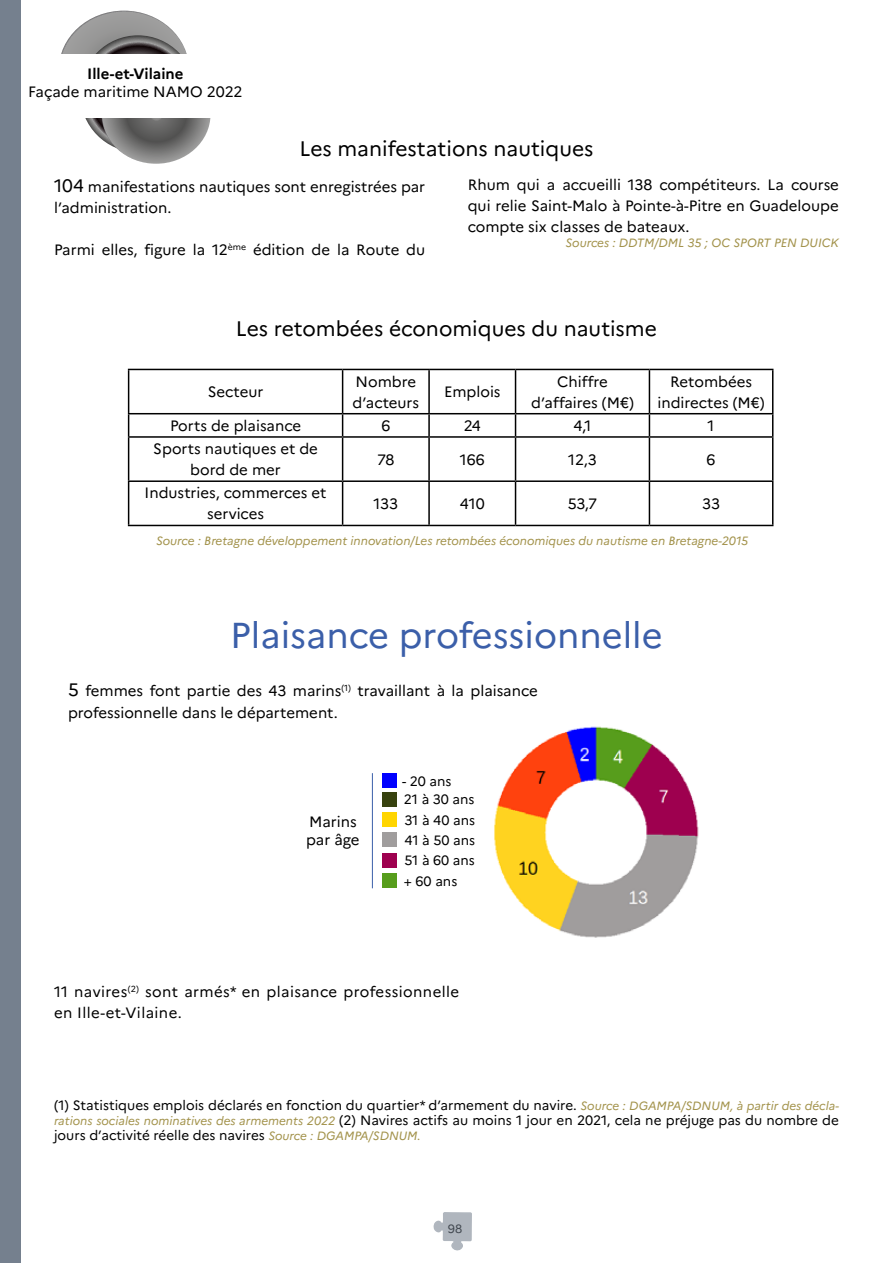
<style>
.page{position:relative;width:893px;height:1263px;background:#fff}
.page>*{position:absolute;margin:0;border:0;box-sizing:border-box;transform-origin:0 0}
.t1{font:36px "Marianne";color:#3b5fa9}
.t2{font:21px "Marianne";color:#000}
.t3{font:15px/21px "Marianne";color:#000}
.t4{font:15px/21px "Marianne";letter-spacing:.025em;color:#000}
.t5{font:700 15px "Marianne";color:#000}
.t6{font:13.5px/20.4px "Marianne";color:#000;text-align:justify}
.t7{font:italic 12px "Marianne";color:#a3934c}
.t8{font:12px "Marianne";color:#000}
.s1{font-size:18px}
.s2{font-style:italic;font-size:12px;color:#a3934c}
</style>
<div class="page">
<div style="left:59px;top:11px;width:130px;height:118px;background:#9b9a9a;border-radius:50%"></div>
<svg style="left:80px;top:35px;width:116px;height:117px"></svg>
<svg style="left:102px;top:65px;width:109px;height:99px"></svg>
<div style="left:27px;top:54px;width:217px;height:64px;background:#fff"></div>
<div style="left:0;top:0;width:21px;height:1263px;background:#75808e"></div>
<svg style="left:433px;top:1212px;width:39px;height:39px"></svg>
<hr style="left:372px;top:773px;width:1px;height:115px;background:#3b5fa9">
<div style="left:382px;top:812px;width:15px;height:15px;background:#ffd500"></div>
<div style="left:382px;top:832px;width:15px;height:15px;background:#a09d9d"></div>
<div style="left:382px;top:853px;width:15px;height:15px;background:#9e004f"></div>
<div style="left:382px;top:873px;width:15px;height:15px;background:#579d1c"></div>
<div style="left:382px;top:791px;width:15px;height:15px;background:#37420e"></div>
<div style="left:382px;top:773px;width:15px;height:15px;background:#00f"></div>
<hr style="left:128px;top:369px;width:215px;height:1px;background:#000">
<hr style="left:128px;top:370px;width:1px;height:43px;background:#000">
<hr style="left:343px;top:369px;width:86px;height:1px;background:#000">
<hr style="left:342px;top:370px;width:1px;height:43px;background:#000">
<hr style="left:429px;top:369px;width:87px;height:1px;background:#000">
<hr style="left:428px;top:370px;width:2px;height:43px;background:#000">
<hr style="left:516px;top:369px;width:133px;height:1px;background:#000">
<hr style="left:515px;top:370px;width:1px;height:43px;background:#000">
<hr style="left:649px;top:369px;width:124px;height:1px;background:#000">
<hr style="left:649px;top:370px;width:1px;height:43px;background:#000">
<hr style="left:772px;top:370px;width:1px;height:43px;background:#000">
<hr style="left:128px;top:413px;width:215px;height:1px;background:#000">
<svg style="left:128px;top:414px;width:1px;height:22px"></svg>
<hr style="left:343px;top:413px;width:86px;height:1px;background:#000">
<svg style="left:342px;top:414px;width:1px;height:22px"></svg>
<hr style="left:429px;top:413px;width:87px;height:1px;background:#000">
<hr style="left:428px;top:414px;width:2px;height:22px;background:#000">
<hr style="left:516px;top:413px;width:133px;height:1px;background:#000">
<svg style="left:515px;top:414px;width:1px;height:22px"></svg>
<hr style="left:649px;top:413px;width:124px;height:1px;background:#000">
<svg style="left:649px;top:414px;width:1px;height:22px"></svg>
<svg style="left:772px;top:414px;width:1px;height:22px"></svg>
<hr style="left:128px;top:436px;width:215px;height:2px;background:#000">
<hr style="left:128px;top:438px;width:1px;height:42px;background:#000">
<hr style="left:343px;top:436px;width:86px;height:2px;background:#000">
<hr style="left:342px;top:438px;width:1px;height:42px;background:#000">
<hr style="left:429px;top:436px;width:87px;height:2px;background:#000">
<hr style="left:428px;top:438px;width:2px;height:42px;background:#000">
<hr style="left:516px;top:436px;width:133px;height:2px;background:#000">
<hr style="left:515px;top:438px;width:1px;height:42px;background:#000">
<hr style="left:649px;top:436px;width:124px;height:2px;background:#000">
<hr style="left:649px;top:438px;width:1px;height:42px;background:#000">
<hr style="left:772px;top:438px;width:1px;height:42px;background:#000">
<hr style="left:128px;top:480px;width:215px;height:2px;background:#000">
<hr style="left:128px;top:482px;width:1px;height:43px;background:#000">
<hr style="left:343px;top:480px;width:86px;height:2px;background:#000">
<hr style="left:342px;top:482px;width:1px;height:43px;background:#000">
<hr style="left:429px;top:480px;width:87px;height:2px;background:#000">
<hr style="left:428px;top:482px;width:2px;height:43px;background:#000">
<hr style="left:516px;top:480px;width:133px;height:2px;background:#000">
<hr style="left:515px;top:482px;width:1px;height:43px;background:#000">
<hr style="left:649px;top:480px;width:124px;height:2px;background:#000">
<hr style="left:649px;top:482px;width:1px;height:43px;background:#000">
<hr style="left:772px;top:482px;width:1px;height:43px;background:#000">
<hr style="left:128px;top:525px;width:215px;height:1px;background:#000">
<hr style="left:343px;top:525px;width:86px;height:1px;background:#000">
<hr style="left:429px;top:525px;width:87px;height:1px;background:#000">
<hr style="left:516px;top:525px;width:133px;height:1px;background:#000">
<hr style="left:649px;top:525px;width:124px;height:1px;background:#000">
<img style="left:494px;top:726px;width:205px;height:212px">
<p class="t5" style="left:87px;top:62px;width:98px">Ille-et-Vilaine</p>
<p class="t3" style="left:28px;top:81px;width:216px">Façade maritime NAMO 2022</p>
<h2 class="t2" style="left:300px;top:136px;width:295px">Les manifestations nautiques</h2>
<p class="t3" style="left:54px;top:176px;width:373px"><span class="s1">104</span> manifestations nautiques sont enregistrées par l’administration.</p>
<p class="t3" style="left:54px;top:239px;width:373px">Parmi elles, figure la 12<sup>ème</sup> édition de la Route du</p>
<p class="t3" style="left:468px;top:174px;width:373px;text-align:justify">Rhum qui a accueilli 138 compétiteurs. La course qui relie Saint-Malo à Pointe-à-Pitre en Guadeloupe compte six classes de bateaux.</p>
<p class="t7" style="left:565px;top:233px;width:275px">Sources : DDTM/DML 35 ; OC SPORT PEN DUICK</p>
<h2 class="t2" style="left:236px;top:316px;width:422px">Les retombées économiques du nautisme</h2>
<p class="t3" style="left:208px;top:381px;width:57px">Secteur</p>
<p class="t3" style="left:353px;top:371px;width:68px">Nombre d’acteurs</p>
<p class="t3" style="left:444px;top:381px;width:58px">Emplois</p>
<p class="t3" style="left:531px;top:371px;width:104px;text-align:center">Chiffre d’affaires (M€)</p>
<p class="t3" style="left:657px;top:371px;width:109px;text-align:center">Retombées indirectes (M€)</p>
<p class="t3" style="left:170px;top:415px;width:133px">Ports de plaisance</p>
<p class="t3" style="left:381px;top:415px;width:10px">6</p>
<p class="t3" style="left:464px;top:415px;width:19px">24</p>
<p class="t3" style="left:574px;top:415px;width:19px">4,1</p>
<p class="t3" style="left:708px;top:415px;width:8px">1</p>
<p class="t3" style="left:153px;top:438px;width:166px;text-align:center">Sports nautiques et de bord de mer</p>
<p class="t3" style="left:377px;top:449px;width:19px">78</p>
<p class="t3" style="left:460px;top:449px;width:26px">166</p>
<p class="t3" style="left:568px;top:449px;width:30px">12,3</p>
<p class="t3" style="left:707px;top:449px;width:10px">6</p>
<p class="t3" style="left:145px;top:483px;width:183px;text-align:center">Industries, commerces et services</p>
<p class="t3" style="left:374px;top:493px;width:26px">133</p>
<p class="t3" style="left:460px;top:493px;width:26px">410</p>
<p class="t3" style="left:568px;top:493px;width:31px">53,7</p>
<p class="t3" style="left:702px;top:493px;width:19px">33</p>
<p class="t7" style="left:156px;top:531px;width:594px">Source : Bretagne développement innovation/Les retombées économiques du nautisme en Bretagne-2015</p>
<h1 class="t1" style="left:230px;top:613px;width:434px">Plaisance professionnelle</h1>
<p class="t3" style="left:68px;top:680px;width:471px;line-height:21.6px"><span class="s1">5</span> femmes font partie des 43 marins<sup>(1)</sup> travaillant à la plaisance professionnelle dans le département.</p>
<p class="t3" style="left:306px;top:813px;width:55px;line-height:18px">Marins par âge</p>
<p class="t6" style="left:402px;top:771px;width:51px">- 20 ans</p>
<p class="t6" style="left:404px;top:789px;width:73px">21 à 30 ans 31 à 40 ans 41 à 50 ans 51 à 60 ans + 60 ans</p>
<p class="t4" style="left:54px;top:981px;width:407px">11 navires<sup>(2)</sup> sont armés* en plaisance professionnelle en Ille-et-Vilaine.</p>
<p class="t6" style="left:54px;top:1098px;width:786px;line-height:15px">(1) Statistiques emplois déclarés en fonction du quartier* d’armement du navire. <span class="s2">Source : DGAMPA/SDNUM, à partir des décla&shy;rations sociales nominatives des armements 2022</span> (2) Navires actifs au moins 1 jour en 2021, cela ne préjuge pas du nombre de jours d’activité réelle des navires <span class="s2">Source : DGAMPA/SDNUM.</span></p>
<p class="t8" style="left:448px;top:1222px;width:16px">98</p>
</div>
